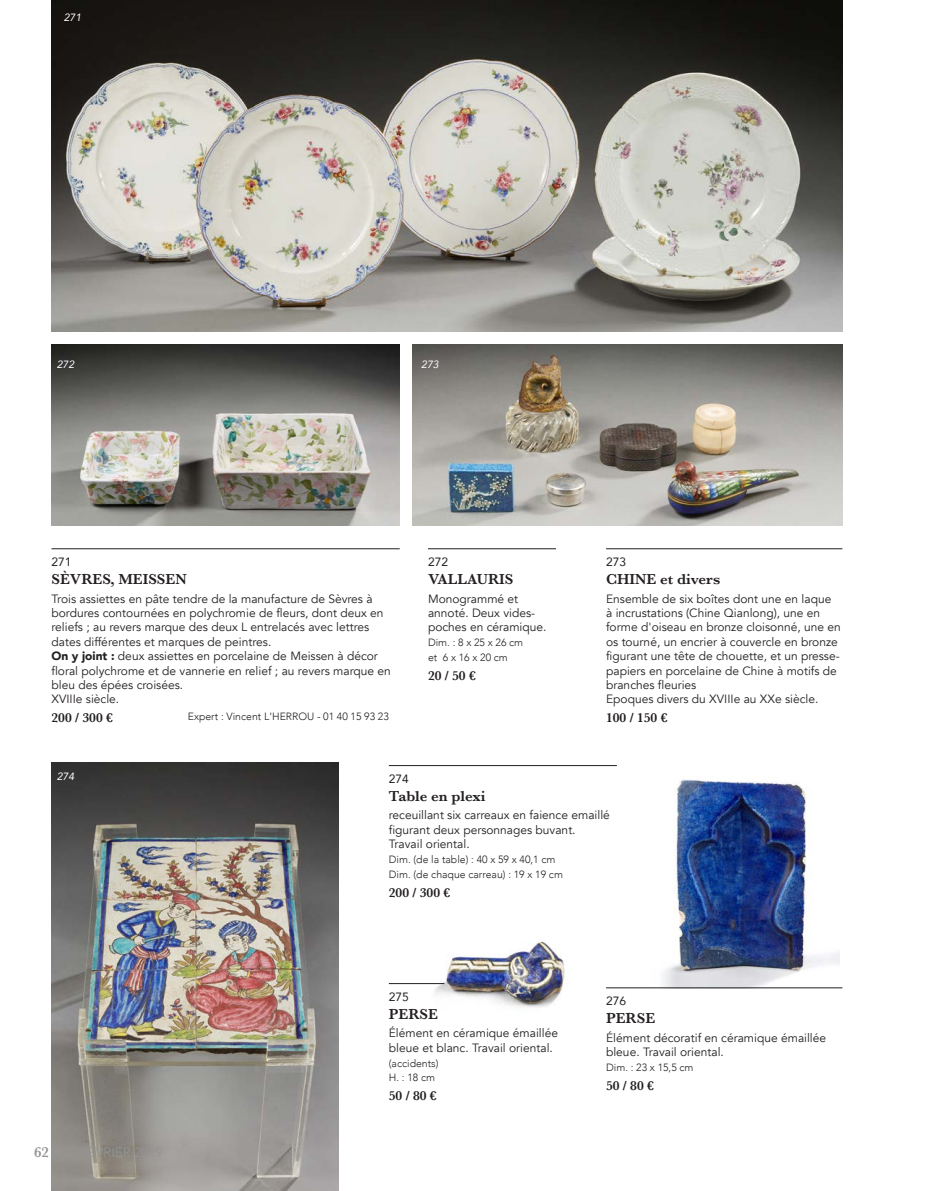
<style>
.page{position:relative;width:936px;height:1191px;background:#fff}
.page>*{position:absolute;margin:0;border:0;box-sizing:border-box;transform-origin:0 0}
.t1{font:600 15px "Baskerville";color:#231f20}
.t2{font:600 13.5px "Baskerville";color:#231f20}
.t3{font:12px/14.4px "Avenir";color:#231f20}
.t4{font:12px "Avenir";color:#231f20}
.t5{font:300 10.5px/14.7px "Avenir";color:#231f20}
.t6{font:italic 10.5px "Avenir";color:#fff}
.s1{font-weight:900}
</style>
<div class="page">
<img style="left:663px;top:779px;width:176px;height:208px">
<img style="left:423px;top:941px;width:142px;height:67px">
<img style="left:51px;top:762px;width:287px;height:429px">
<hr style="left:389px;top:983px;width:55px;height:1px;background:#231f20">
<hr style="left:389px;top:765px;width:228px;height:1px;background:#231f20">
<hr style="left:606px;top:987px;width:236px;height:1px;background:#231f20">
<img style="left:412px;top:344px;width:430px;height:181px">
<hr style="left:606px;top:548px;width:236px;height:1px;background:#231f20">
<img style="left:51px;top:0;width:791px;height:332px">
<hr style="left:52px;top:548px;width:347px;height:1px;background:#231f20">
<hr style="left:428px;top:548px;width:128px;height:1px;background:#231f20">
<img style="left:51px;top:344px;width:348px;height:181px">
<p class="t6" style="left:64px;top:11px;width:19px">271</p>
<p class="t6" style="left:57px;top:357px;width:19px">272</p>
<p class="t6" style="left:421px;top:357px;width:19px">273</p>
<p class="t4" style="left:52px;top:554px;width:22px">271</p>
<p class="t1" style="left:52px;top:570px;width:137px">SÈVRES, MEISSEN</p>
<p class="t3" style="left:52px;top:591px;width:341px">Trois assiettes en pâte tendre de la manufacture de Sèvres à bordures contournées en polychromie de fleurs, dont deux en reliefs ; au revers marque des deux L entrelacés avec lettres dates différentes et marques de peintres.<br><span class="s1">On y joint :</span> deux assiettes en porcelaine de Meissen à décor floral polychrome et de vannerie en relief ; au revers marque en bleu des épées croisées.<br>XVIIIe siècle.</p>
<p class="t2" style="left:52px;top:710px;width:63px">200 / 300 €</p>
<p class="t5" style="left:188px;top:709px;width:202px">Expert : Vincent L'HERROU - 01 40 15 93 23</p>
<p class="t4" style="left:428px;top:554px;width:22px">272</p>
<p class="t1" style="left:428px;top:570px;width:87px">VALLAURIS</p>
<p class="t3" style="left:428px;top:591px;width:120px">Monogrammé et annoté. Deux vides&shy;poches en céramique.</p>
<p class="t5" style="left:428px;top:635px;width:97px">Dim. : 8 x 25 x 26 cm et 6 x 16 x 20 cm</p>
<p class="t2" style="left:428px;top:668px;width:49px">20 / 50 €</p>
<p class="t4" style="left:606px;top:554px;width:22px">273</p>
<p class="t1" style="left:606px;top:570px;width:116px">CHINE et divers</p>
<p class="t3" style="left:606px;top:591px;width:236px">Ensemble de six boîtes dont une en laque<br>à incrustations (Chine Qianlong), une en forme d'oiseau en bronze cloisonné, une en os tourné, un encrier à couvercle en bronze figurant une tête de chouette, et un presse&shy;papiers en porcelaine de Chine à motifs de branches fleuries<br>Epoques divers du XVIIIe au XXe siècle.</p>
<p class="t2" style="left:606px;top:710px;width:63px">100 / 150 €</p>
<p class="t6" style="left:57px;top:770px;width:19px">274</p>
<p class="t4" style="left:389px;top:770px;width:22px">274</p>
<p class="t1" style="left:389px;top:787px;width:98px">Table en plexi</p>
<p class="t3" style="left:389px;top:808px;width:222px">receuillant six carreaux en faience emaillé figurant deux personnages buvant.<br>Travail oriental.</p>
<p class="t5" style="left:389px;top:852px;width:176px">Dim. (de la table) : 40 x 59 x 40,1 cm<br>Dim. (de chaque carreau) : 19 x 19 cm</p>
<p class="t2" style="left:389px;top:884px;width:63px">200 / 300 €</p>
<p class="t4" style="left:389px;top:988px;width:22px">275</p>
<p class="t1" style="left:389px;top:1005px;width:51px">PERSE</p>
<p class="t3" style="left:389px;top:1026px;width:171px">Élément en céramique émaillée bleue et blanc. Travail oriental.</p>
<p class="t5" style="left:389px;top:1056px;width:51px">(accidents)<br>H. : 18 cm</p>
<p class="t2" style="left:389px;top:1088px;width:49px">50 / 80 €</p>
<p class="t4" style="left:606px;top:993px;width:22px">276</p>
<p class="t1" style="left:606px;top:1009px;width:51px">PERSE</p>
<p class="t3" style="left:606px;top:1030px;width:221px">Élément décoratif en céramique émaillée bleue. Travail oriental.</p>
<p class="t5" style="left:606px;top:1060px;width:89px">Dim. : 23 x 15,5 cm</p>
<p class="t2" style="left:606px;top:1077px;width:49px">50 / 80 €</p>
</div>
